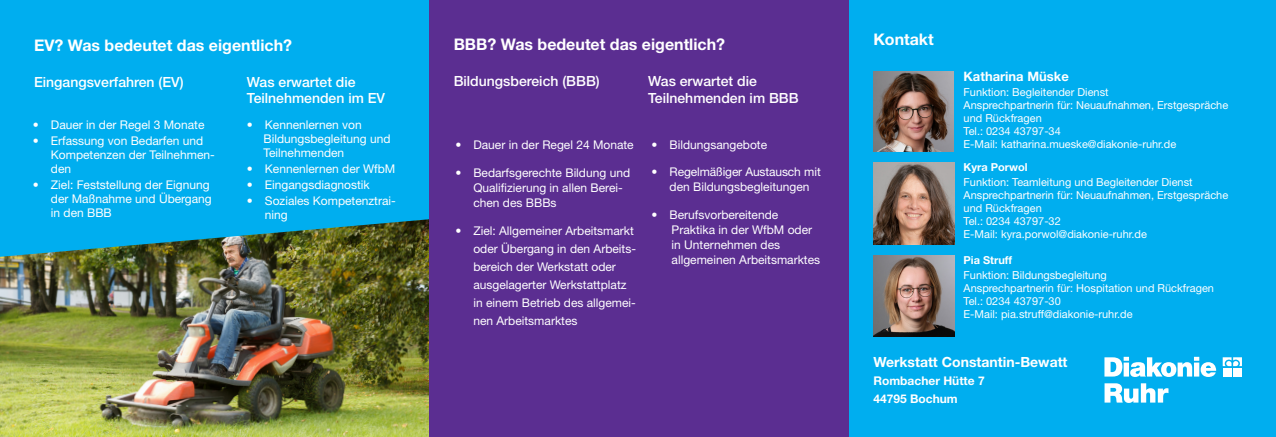
<style>
.page{position:relative;width:1276px;height:437px;background:#fff}
.page>*{position:absolute;margin:0;border:0;box-sizing:border-box;transform-origin:0 0}
.t1{font:700 16px "Helvetica Neue LT Std";color:#fff}
.t2{font:500 14px/16.8px "Helvetica Neue LT Std";color:#fff}
.t3{font:700 14px "Helvetica Neue LT Std";color:#fff}
.t4{font:700 13px "Helvetica Neue LT Std";color:#fff}
.t5{font:12px/14px "Helvetica Neue LT Std";color:#fff}
.t6{font:700 12px/18px "Helvetica Neue LT Std";color:#fff}
.t7{font:11px/13px "Helvetica Neue LT Std";color:#fff}
.s1{font-weight:700}
</style>
<div class="page">
<div style="left:0;top:0;width:429px;height:219px;background:#00aeef"></div>
<div style="left:848px;top:0;width:428px;height:436px;background:#00aeef"></div>
<img style="left:873px;top:256px;width:81px;height:80px">
<img style="left:873px;top:71px;width:80px;height:80px">
<svg style="left:1222px;top:357px;width:20px;height:9px"></svg>
<div style="left:1222px;top:367px;width:9px;height:9px;background:#fff"></div>
<div style="left:1233px;top:367px;width:9px;height:9px;background:#fff"></div>
<svg style="left:1104px;top:356px;width:112px;height:21px"></svg>
<svg style="left:1104px;top:383px;width:64px;height:20px"></svg>
<img style="left:873px;top:163px;width:81px;height:81px">
<div style="left:9px;top:9px;width:419px;height:329px;background:#00aeef"></div>
<img style="left:0;top:219px;width:429px;height:218px">
<div style="left:429px;top:0;width:419px;height:437px;background:#5b2e91"></div>
<p class="t1" style="left:34px;top:35px;width:260px">EV? Was bedeutet das eigentlich?</p>
<p class="t1" style="left:873px;top:30px;width:62px">Kontakt</p>
<p class="t2" style="left:34px;top:73px;width:151px">Eingangsverfahren (EV)</p>
<p class="t2" style="left:247px;top:73px;width:140px">Was erwartet die<br>Teilnehmenden im EV</p>
<p class="t5" style="left:33px;top:117px;width:173px">• Dauer in der Regel 3 Monate</p>
<p class="t5" style="left:51px;top:133px;width:165px;text-indent:-18px">• Erfassung von Bedarfen und<br>Kompetenzen der Teilnehmen&shy;den</p>
<p class="t5" style="left:51px;top:177px;width:162px;text-indent:-18px">• Ziel: Feststellung der Eignung der Maßnahme und Übergang in den BBB</p>
<p class="t1" style="left:454px;top:35px;width:273px">BBB? Was bedeutet das eigentlich?</p>
<p class="t2" style="left:454px;top:73px;width:148px">Bildungsbereich (BBB)</p>
<p class="t2" style="left:648px;top:73px;width:152px">Was erwartet die<br>Teilnehmenden im BBB</p>
<p class="t5" style="left:651px;top:137px;width:117px">• Bildungsangebote</p>
<p class="t5" style="left:651px;top:164px;width:171px;line-height:15px;text-align:center">• Regelmäßiger Austausch mit den Bildungsbegleitungen</p>
<p class="t5" style="left:671px;top:207px;width:150px;line-height:15px;text-indent:-20px">• Berufsvorbereitende<br>Praktika in der WfbM oder in Unternehmen des allgemeinen Arbeitsmarktes</p>
<p class="t5" style="left:264px;top:117px;width:128px;text-indent:-17px">• Kennenlernen von<br>Bildungsbegleitung und<br>Teilnehmenden</p>
<p class="t5" style="left:247px;top:161px;width:150px">• Kennenlernen der WfbM</p>
<p class="t5" style="left:247px;top:177px;width:124px">• Eingangsdiagnostik</p>
<p class="t5" style="left:265px;top:193px;width:132px;text-indent:-18px">• Soziales Kompetenztrai&shy;ning</p>
<p class="t5" style="left:455px;top:137px;width:180px">• Dauer in der Regel 24 Monate</p>
<p class="t5" style="left:473px;top:165px;width:158px;line-height:15px;text-indent:-18px">• Bedarfsgerechte Bildung und<br>Qualifizierung in allen Berei&shy;chen des BBBs</p>
<p class="t5" style="left:473px;top:221px;width:164px;line-height:18px;text-indent:-18px">• Ziel: Allgemeiner Arbeitsmarkt oder Übergang in den Arbeits&shy;bereich der Werkstatt oder ausgelagerter Werkstattplatz in einem Betrieb des allgemei&shy;nen Arbeitsmarktes</p>
<p class="t4" style="left:963px;top:68px;width:107px">Katharina Müske</p>
<p class="t7" style="left:963px;top:85px;width:266px">Funktion: Begleitender Dienst<br>Ansprechpartnerin für: Neuaufnahmen, Erstgespräche und Rückfragen<br>Tel.: 0234 43797-34<br>E-Mail: katharina.mueske@diakonie-ruhr.de</p>
<p class="t7" style="left:963px;top:159px;width:231px;line-height:15px"><span class="s1">Kyra Porwol<br></span>Funktion: Teamleitung und Begleitender Dienst</p>
<p class="t7" style="left:963px;top:188px;width:266px">Ansprechpartnerin für: Neuaufnahmen, Erstgespräche und Rückfragen<br>Tel.: 0234 43797-32<br>E-Mail: kyra.porwol@diakonie-ruhr.de</p>
<p class="t7" style="left:963px;top:252px;width:145px;line-height:15px"><span class="s1">Pia Struff<br></span>Funktion: Bildungsbegleitung</p>
<p class="t7" style="left:963px;top:281px;width:252px">Ansprechpartnerin für: Hospitation und Rückfragen<br>Tel.: 0234 43797-30<br>E-Mail: pia.struff@diakonie-ruhr.de</p>
<p class="t3" style="left:873px;top:353px;width:196px">Werkstatt Constantin-Bewatt</p>
<p class="t6" style="left:873px;top:371px;width:113px">Rombacher Hütte 7<br>44795 Bochum</p>
</div>
